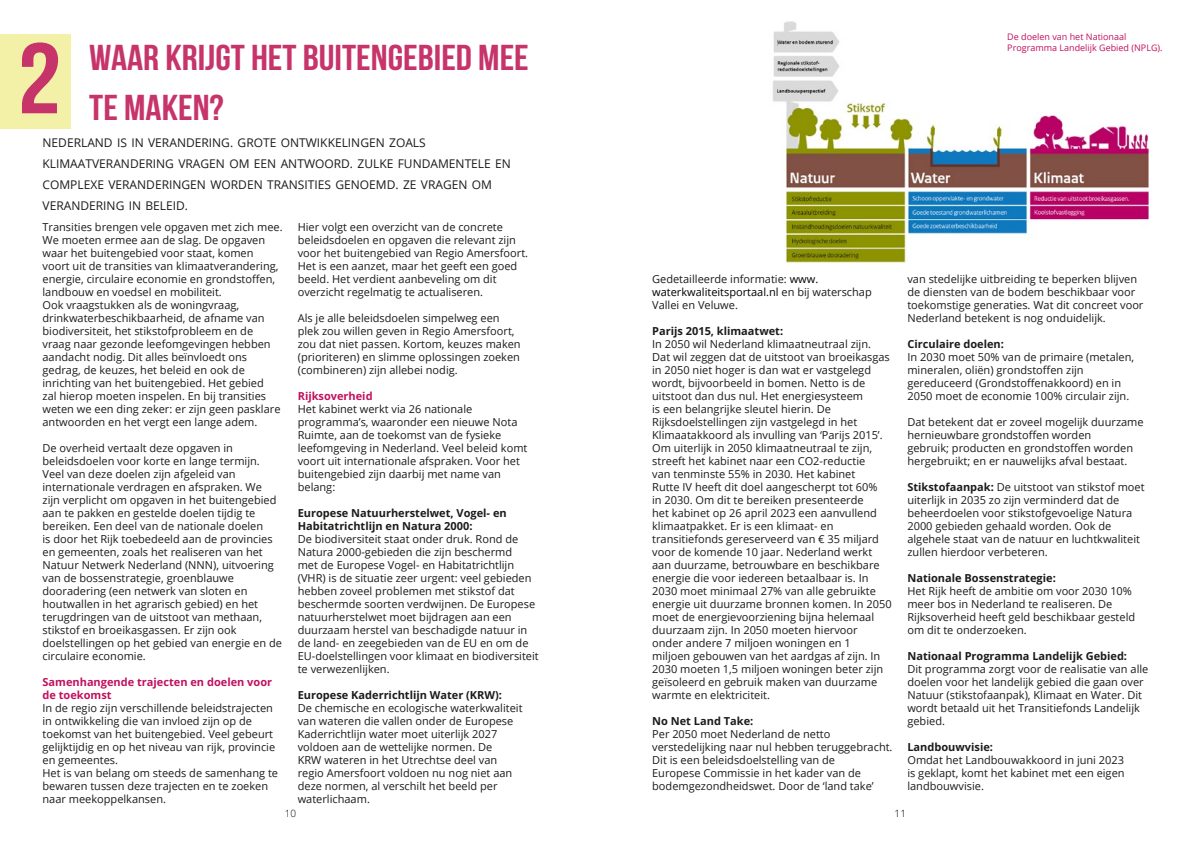
<style>
.page{position:relative;width:1191px;height:842px;background:#fff}
.page>*{position:absolute;margin:0;border:0;box-sizing:border-box;transform-origin:0 0}
.t1{font:700 100px "Bebas Neue";color:#c63469;scale:1.1 1}
.Kop{font:700 36px "Bebas Neue";color:#c63469;scale:1.1 1}
.Ondertekst{font:12px/21px "Open Sans";color:#1b1b1a}
.Opsomming_deuk{font:11px/13px "Open Sans";color:#1b1b1a}
.Platte_tekst{font:11px/13px "Open Sans";color:#1b1b1a}
.Tussenkop_1{font:700 11px/13px "Open Sans";color:#c1105d}
.t2{font:300 10px "Open Sans";color:#000}
.Bijschrift_rood{font:9px/10.8px "Open Sans";color:#c1105d}
.s1{font-weight:700}
.s2{color:#000}
</style>
<div class="page">
<div style="left:0;top:34px;width:71px;height:94px;background:#f3f0a7"></div>
<img style="left:773px;top:21px;width:375px;height:242px">
<h1 class="t1" style="left:18px;top:24px;width:41px">2</h1>
<h2 class="Kop" style="left:89px;top:38px;width:401px">WAAR KRIJGT HET BUITENGEBIED MEE</h2>
<h2 class="Kop" style="left:89px;top:88px;width:124px">TE MAKEN?</h2>
<p class="Ondertekst" style="left:43px;top:132px;width:470px">NEDERLAND IS IN VERANDERING. GROTE ONTWIKKELINGEN ZOALS KLIMAATVERANDERING VRAGEN OM EEN ANTWOORD. ZULKE FUNDAMENTELE EN COMPLEXE VERANDERINGEN WORDEN TRANSITIES GENOEMD. ZE VRAGEN OM VERANDERING IN BELEID.</p>
<p class="Platte_tekst" style="left:43px;top:220px;width:242px">Transities brengen vele opgaven met zich mee.<br>We moeten ermee aan de slag. De opgaven waar het buitengebied voor staat, komen voort uit de transities van klimaatverandering, energie, circulaire economie en grondstoffen, landbouw en voedsel en mobiliteit.<br>Ook vraagstukken als de woningvraag, drinkwaterbeschikbaarheid, de afname van biodiversiteit, het stikstofprobleem en de vraag naar gezonde leefomgevingen hebben aandacht nodig. Dit alles beïnvloedt ons gedrag, de keuzes, het beleid en ook de inrichting van het buitengebied. Het gebied<br>zal hierop moeten inspelen. En bij transities weten we een ding zeker: er zijn geen pasklare antwoorden en het vergt een lange adem.</p>
<p class="Platte_tekst" style="left:43px;top:441px;width:241px">De overheid vertaalt deze opgaven in beleidsdoelen voor korte en lange termijn.<br>Veel van deze doelen zijn afgeleid van internationale verdragen en afspraken. We zijn verplicht om opgaven in het buitengebied aan te pakken en gestelde doelen tijdig te bereiken. Een deel van de nationale doelen<br>is door het Rijk toebedeeld aan de provincies en gemeenten, zoals het realiseren van het Natuur Netwerk Nederland (NNN), uitvoering van de bossenstrategie, groenblauwe dooradering (een netwerk van sloten en houtwallen in het agrarisch gebied) en het terugdringen van de uitstoot van methaan, stikstof en broeikasgassen. Er zijn ook doelstellingen op het gebied van energie en de circulaire economie.</p>
<h4 class="Tussenkop_1" style="left:43px;top:675px;width:231px">Samenhangende trajecten en doelen voor de toekomst</h4>
<p class="Platte_tekst" style="left:43px;top:701px;width:234px">In de regio zijn verschillende beleidstrajecten in ontwikkeling die van invloed zijn op de toekomst van het buitengebied. Veel gebeurt gelijktijdig en op het niveau van rijk, provincie en gemeentes.</p>
<p class="Platte_tekst" style="left:43px;top:766px;width:237px">Het is van belang om steeds de samenhang te bewaren tussen deze trajecten en te zoeken naar meekoppelkansen.</p>
<p class="Platte_tekst" style="left:298px;top:220px;width:232px">Hier volgt een overzicht van de concrete beleidsdoelen en opgaven die relevant zijn voor het buitengebied van Regio Amersfoort.<br>Het is een aanzet, maar het geeft een goed beeld. Het verdient aanbeveling om dit overzicht regelmatig te actualiseren.</p>
<p class="Platte_tekst" style="left:298px;top:311px;width:224px">Als je alle beleidsdoelen simpelweg een plek zou willen geven in Regio Amersfoort, zou dat niet passen. Kortom, keuzes maken (prioriteren) en slimme oplossingen zoeken (combineren) zijn allebei nodig.</p>
<h4 class="Tussenkop_1" style="left:298px;top:389px;width:76px">Rijksoverheid</h4>
<p class="Opsomming_deuk" style="left:298px;top:402px;width:231px">Het kabinet werkt via 26 nationale programma’s, waaronder een nieuwe Nota Ruimte, aan de toekomst van de fysieke leefomgeving in Nederland. Veel beleid komt voort uit internationale afspraken. Voor het buitengebied zijn daarbij met name van belang:</p>
<p class="Opsomming_deuk" style="left:298px;top:506px;width:242px"><span class="s1">Europese Natuurherstelwet, Vogel- en Habitatrichtlijn en Natura 2000:<br></span>De biodiversiteit staat onder druk. Rond de Natura 2000-gebieden die zijn beschermd<br>met de Europese Vogel- en Habitatrichtlijn (VHR) is de situatie zeer urgent: veel gebieden hebben zoveel problemen met stikstof dat beschermde soorten verdwijnen. De Europese natuurherstelwet moet bijdragen aan een duurzaam herstel van beschadigde natuur in de land- en zeegebieden van de EU en om de EU-doelstellingen voor klimaat en biodiversiteit te verwezenlijken.</p>
<p class="Opsomming_deuk" style="left:298px;top:688px;width:226px"><span class="s1">Europese Kaderrichtlijn Water (KRW):<br></span>De chemische en ecologische waterkwaliteit van wateren die vallen onder de Europese Kaderrichtlijn water moet uiterlijk 2027 voldoen aan de wettelijke normen. De<br>KRW wateren in het Utrechtse deel van regio Amersfoort voldoen nu nog niet aan deze normen, al verschilt het beeld per waterlichaam.</p>
<p class="Bijschrift_rood" style="left:1007px;top:31px;width:157px">De doelen van het Nationaal<br>Programma Landelijk Gebied (NPLG).</p>
<p class="Opsomming_deuk" style="left:652px;top:272px;width:221px">Gedetailleerde informatie: <span class="s2">www. waterkwaliteitsportaal.nl</span> en bij waterschap<br>Vallei en Veluwe.</p>
<p class="Opsomming_deuk" style="left:652px;top:324px;width:241px"><span class="s1">Parijs 2015, klimaatwet:<br></span>In 2050 wil Nederland klimaatneutraal zijn.<br>Dat wil zeggen dat de uitstoot van broeikasgas in 2050 niet hoger is dan wat er vastgelegd wordt, bijvoorbeeld in bomen. Netto is de uitstoot dan dus nul. Het energiesysteem<br>is een belangrijke sleutel hierin. De Rijksdoelstellingen zijn vastgelegd in het Klimaatakkoord als invulling van ‘Parijs 2015’.<br>Om uiterlijk in 2050 klimaatneutraal te zijn, streeft het kabinet naar een CO2-reductie<br>van tenminste 55% in 2030. Het kabinet<br>Rutte IV heeft dit doel aangescherpt tot 60%<br>in 2030. Om dit te bereiken presenteerde<br>het kabinet op 26 april 2023 een aanvullend klimaatpakket. Er is een klimaat- en transitiefonds gereserveerd van € 35 miljard voor de komende 10 jaar. Nederland werkt aan duurzame, betrouwbare en beschikbare energie die voor iedereen betaalbaar is. In 2030 moet minimaal 27% van alle gebruikte energie uit duurzame bronnen komen. In 2050 moet de energievoorziening bijna helemaal duurzaam zijn. In 2050 moeten hiervoor<br>onder andere 7 miljoen woningen en 1 miljoen gebouwen van het aardgas af zijn. In 2030 moeten 1,5 miljoen woningen beter zijn geïsoleerd en gebruik maken van duurzame warmte en elektriciteit.</p>
<p class="Opsomming_deuk" style="left:652px;top:714px;width:242px"><span class="s1">No Net Land Take:<br></span>Per 2050 moet Nederland de netto verstedelijking naar nul hebben teruggebracht.<br>Dit is een beleidsdoelstelling van de<br>Europese Commissie in het kader van de bodemgezondheidswet. Door de ‘land take’</p>
<p class="Opsomming_deuk" style="left:907px;top:272px;width:237px">van stedelijke uitbreiding te beperken blijven de diensten van de bodem beschikbaar voor toekomstige generaties. Wat dit concreet voor Nederland betekent is nog onduidelijk.</p>
<p class="Opsomming_deuk" style="left:907px;top:337px;width:228px"><span class="s1">Circulaire doelen:<br></span>In 2030 moet 50% van de primaire (metalen, mineralen, oliën) grondstoffen zijn gereduceerd (Grondstoffenakkoord) en in 2050 moet de economie 100% circulair zijn.</p>
<p class="Opsomming_deuk" style="left:907px;top:415px;width:238px">Dat betekent dat er zoveel mogelijk duurzame hernieuwbare grondstoffen worden<br>gebruik; producten en grondstoffen worden hergebruikt; en er nauwelijks afval bestaat.</p>
<p class="Opsomming_deuk" style="left:907px;top:480px;width:239px"><span class="s1">Stikstofaanpak:</span> De uitstoot van stikstof moet uiterlijk in 2035 zo zijn verminderd dat de beheerdoelen voor stikstofgevoelige Natura 2000 gebieden gehaald worden. Ook de algehele staat van de natuur en luchtkwaliteit zullen hierdoor verbeteren.</p>
<p class="Opsomming_deuk" style="left:907px;top:571px;width:229px"><span class="s1">Nationale Bossenstrategie:<br></span>Het Rijk heeft de ambitie om voor 2030 10% meer bos in Nederland te realiseren. De Rijksoverheid heeft geld beschikbaar gesteld om dit te onderzoeken.</p>
<p class="Opsomming_deuk" style="left:907px;top:649px;width:242px"><span class="s1">Nationaal Programma Landelijk Gebied:<br></span>Dit programma zorgt voor de realisatie van alle doelen voor het landelijk gebied die gaan over Natuur (stikstofaanpak), Klimaat en Water. Dit wordt betaald uit het Transitiefonds Landelijk gebied.</p>
<p class="Opsomming_deuk" style="left:907px;top:740px;width:219px"><span class="s1">Landbouwvisie:<br></span>Omdat het Landbouwakkoord in juni 2023 is geklapt, komt het kabinet met een eigen landbouwvisie.</p>
<p class="t2" style="left:285px;top:806px;width:13px">10</p>
<p class="t2" style="left:894px;top:806px;width:13px">11</p>
</div>
